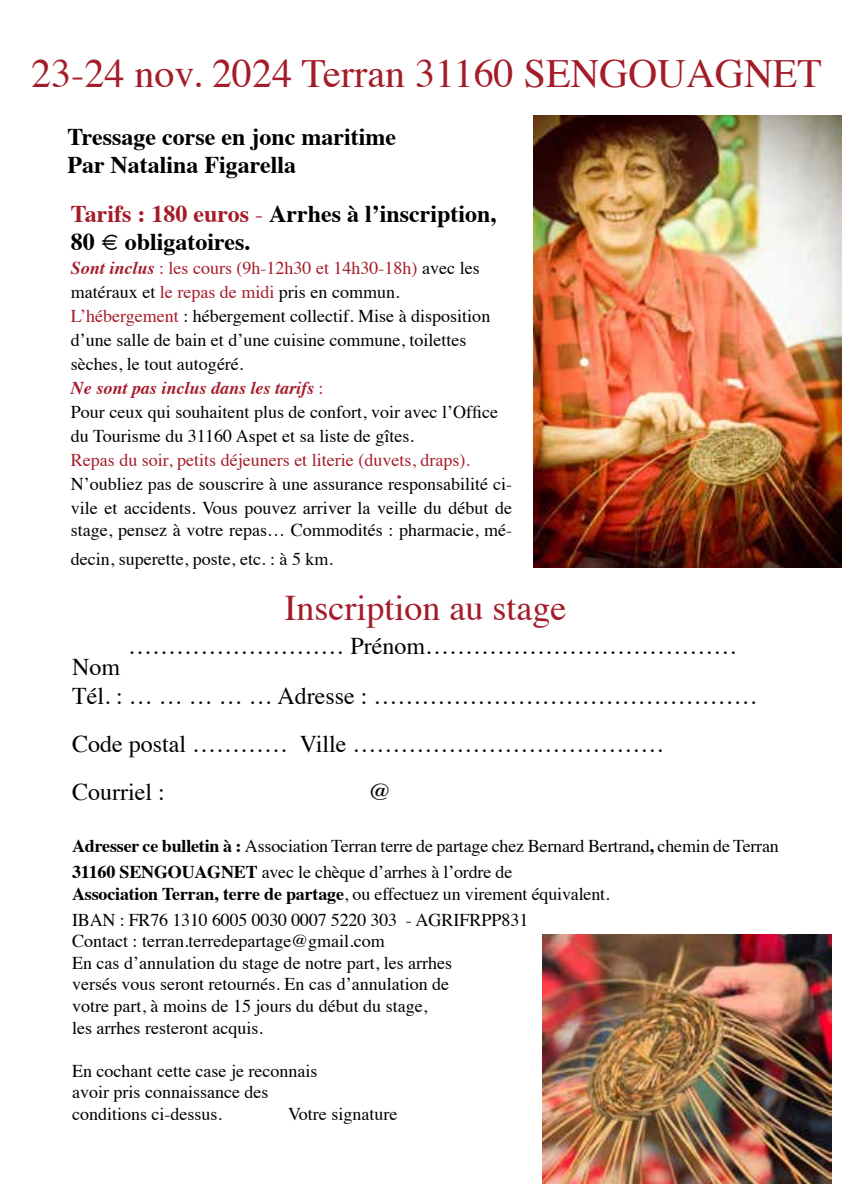
<style>
.page{position:relative;width:851px;height:1191px;background:#fff}
.page>*{position:absolute;margin:0;border:0;box-sizing:border-box;transform-origin:0 0}
.t1{font:40px "Times";color:#a41c29}
.t2{font:36px "Times";color:#a41c29}
.t3{font:24px/28.8px "Times";color:#000}
.t4{font:700 24px/28px "Times";color:#000}
.t5{font:18px/24px "Times";color:#000}
.t6{font:18px "Times";color:#a41c29}
.s1{color:#a41c29}
.s2{font-weight:400;color:#a41c29}
.s3{font-weight:700;font-style:italic;color:#a41c29}
.s4{font-weight:700}
</style>
<div class="page">
<img style="left:533px;top:116px;width:308px;height:451px">
<img style="left:542px;top:934px;width:289px;height:249px">
<h1 class="t1" style="left:31px;top:36px;width:792px">23-24 nov. 2024 Terran 31160 SENGOUAGNET</h1>
<h3 class="t4" style="left:68px;top:120px;width:330px">Tressage corse en jonc maritime<br>Par Natalina Figarella</h3>
<h3 class="t4" style="left:71px;top:198px;width:427px"><span class="s1">Tarifs : 180 euros</span> <span class="s2">-</span> Arrhes à l’inscription,<br>80 € obligatoires.</h3>
<p class="t5" style="left:71px;top:255px;width:428px"><span class="s3">Sont inclus</span> <span class="s1">: les cours (9h-12h30 et 14h30-18h)</span> avec les matéraux et <span class="s1">le repas de midi</span> pris en commun.<br><span class="s1">L’hébergement</span> : hébergement collectif. Mise à disposition d’une salle de bain et d’une cuisine commune, toilettes sèches, le tout autogéré.<br><span class="s3">Ne sont pas inclus dans les tarifs</span> <span class="s1">:<br></span>Pour ceux qui souhaitent plus de confort, voir avec l’Office du Tourisme du 31160 Aspet et sa liste de gîtes.</p>
<p class="t6" style="left:71px;top:443px;width:400px">Repas du soir, petits déjeuners et literie (duvets, draps).</p>
<p class="t5" style="left:71px;top:471px;width:442px">N’oubliez pas de souscrire à une assurance responsabilité ci&shy;vile et accidents. Vous pouvez arriver la veille du début de</p>
<p class="t5" style="left:71px;top:514px;width:442px;line-height:28.8px">stage, pensez à votre repas… Commodités : pharmacie, mé&shy;decin, superette, poste, etc. : à 5 km.</p>
<h2 class="t2" style="left:284px;top:574px;width:283px">Inscription au stage</h2>
<h3 class="t3" style="left:128px;top:630px;width:610px">……………………… Prénom…………………………………</h3>
<h3 class="t3" style="left:72px;top:650px;width:687px">Nom<br>Tél. : … … … … … Adresse : …………………………………………</h3>
<h3 class="t3" style="left:72px;top:718px;width:594px;line-height:48px">Code postal ………… Ville …………………………………<br>Courriel :</h3>
<h3 class="t3" style="left:369px;top:775px;width:24px">@</h3>
<p class="t5" style="left:72px;top:831px;width:708px;line-height:26px"><span class="s4">Adresser ce bulletin à :</span> Association Terran terre de partage chez Bernard Bertrand<span class="s4">,</span> chemin de Terran<br><span class="s4">31160 SENGOUAGNET</span> avec le chèque d’arrhes à l’ordre de</p>
<p class="t5" style="left:72px;top:879px;width:539px;line-height:26px"><span class="s4">Association Terran, terre de partage</span>, ou effectuez un virement équivalent.<br>IBAN : FR76 1310 6005 0030 0007 5220 303 - AGRIFRPP831</p>
<p class="t5" style="left:72px;top:928px;width:381px;line-height:21.6px">Contact : terran.terredepartage@gmail.com<br>En cas d’annulation du stage de notre part, les arrhes versés vous seront retournés. En cas d’annulation de votre part, à moins de 15 jours du début du stage,<br>les arrhes resteront acquis.</p>
<p class="t5" style="left:72px;top:1058px;width:247px;line-height:21.6px">En cochant cette case je reconnais avoir pris connaissance des conditions ci-dessus.</p>
<p class="t5" style="left:288px;top:1100px;width:111px">Votre signature</p>
</div>
